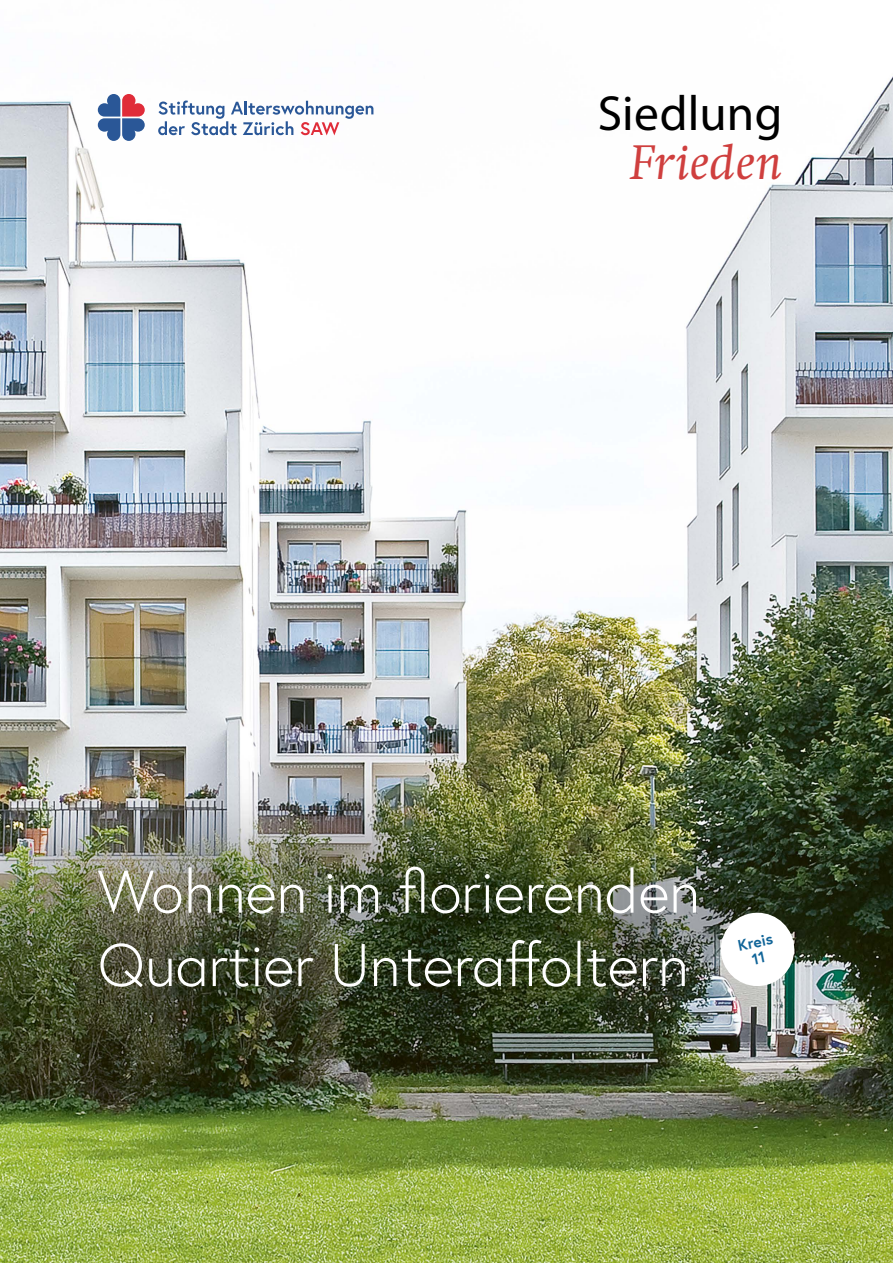
<style>
.page{position:relative;width:893px;height:1263px;background:#fff}
.page>*{position:absolute;margin:0;border:0;box-sizing:border-box;transform-origin:0 0}
.t1{font:300 60px/73.3px "Europa";letter-spacing:-.005em;color:#fff}
.t2{font:49.5px "Myriad Pro";letter-spacing:.005em;color:#000}
.t3{font:italic 49.5px "Swift LT Pro";letter-spacing:.015em;color:#cf3f3e}
.t4{font:700 15.45px/16.4px "Europa";color:#106498;text-align:center}
</style>
<div class="page">
<img style="left:0;top:76px;width:893px;height:1187px">
<svg style="left:98px;top:94px;width:47px;height:47px"></svg>
<svg style="left:158px;top:100px;width:215px;height:35px"></svg>
<svg style="left:717px;top:909px;width:80px;height:80px"></svg>
<p class="t2" style="left:598px;top:83px;width:186px">Siedlung</p>
<p class="t3" style="left:631px;top:133px;width:153px">Frieden</p>
<p class="t1" style="left:98px;top:854px;width:604px">Wohnen im florierenden<br>Quartier Unteraffoltern</p>
<p class="t4" style="left:736px;top:937px;width:37px;rotate:-12deg">Kreis<br>11</p>
</div>
